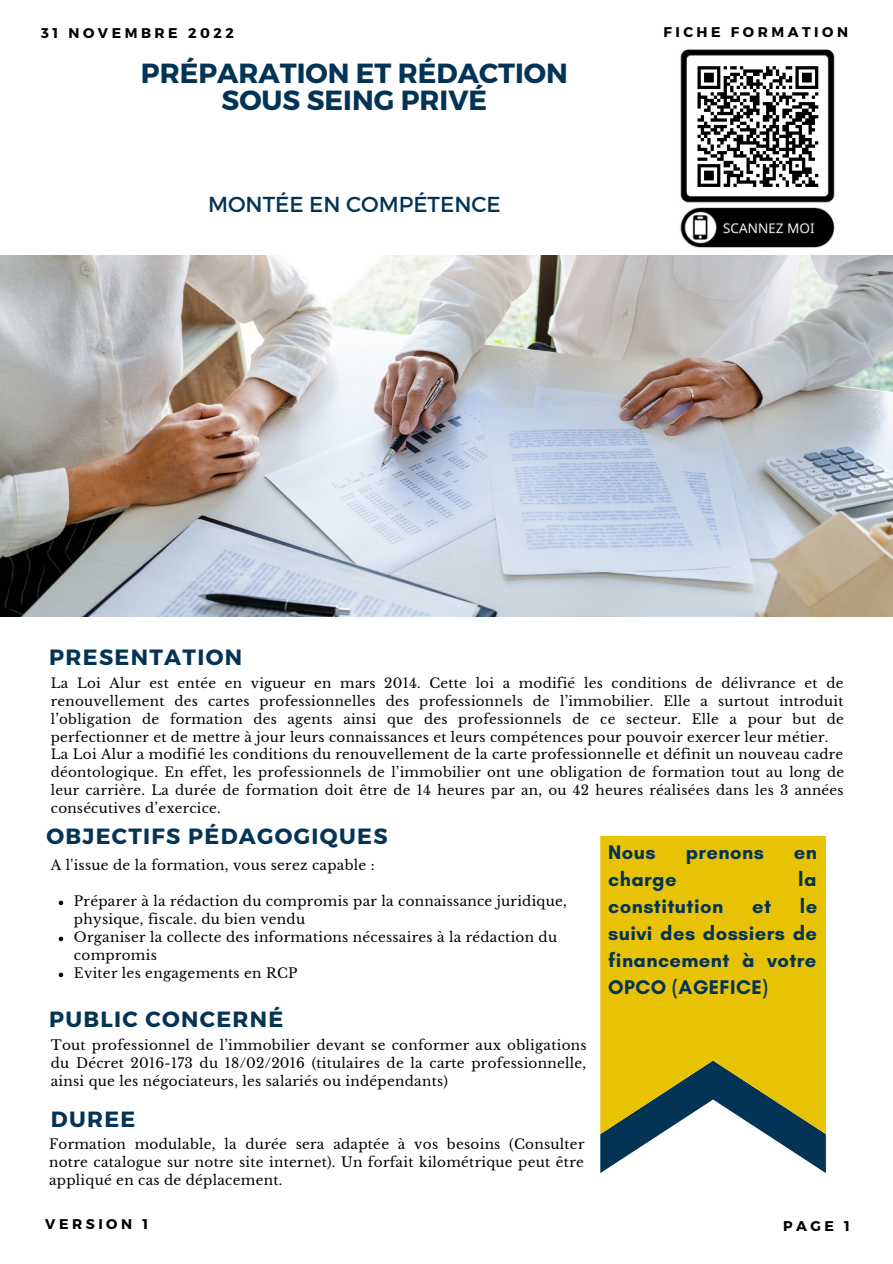
<style>
.page{position:relative;width:893px;height:1264px;background:#fff}
.page>*{position:absolute;margin:0;border:0;box-sizing:border-box;transform-origin:0 0}
.t1{font:700 27.6px/27px "Montserrat";color:#033456;text-align:center}
.t2{font:700 22.05px "Montserrat";letter-spacing:.06em;color:#033456}
.t3{font:21.6px "Montserrat";color:#033456}
.t4{font:700 20.1px/27px "Glacial Indifference";letter-spacing:.02em;color:#033456;text-align:justify}
.t5{font:700 14.1px "Montserrat";letter-spacing:.25em;color:#000}
.t6{font:13.65px/18px "Libre Baskerville";letter-spacing:.02em;color:#000;text-align:justify}
.t7{font:13.5px/17.9px "Libre Baskerville";letter-spacing:.02em;color:#000}
</style>
<div class="page">
<img style="left:680px;top:49px;width:155px;height:199px">
<svg style="left:600px;top:1134px;width:225px;height:38px"></svg>
<svg style="left:600px;top:836px;width:225px;height:298px;background:#d2b613"></svg>
<img style="left:0;top:255px;width:892px;height:361px">
<div style="left:691px;top:60px;width:133px;height:133px;background:#fff"></div>
<svg style="left:697px;top:66px;width:122px;height:121px"></svg>
<svg style="left:59px;top:900px;width:4px;height:5px"></svg>
<svg style="left:59px;top:936px;width:4px;height:5px"></svg>
<svg style="left:59px;top:972px;width:4px;height:5px"></svg>
<p class="t5" style="left:41px;top:24px;width:194px">31 NOVEMBRE 2022</p>
<p class="t5" style="left:663px;top:23px;width:186px">FICHE FORMATION</p>
<h1 class="t1" style="left:141px;top:58px;width:428px">PRÉPARATION ET RÉDACTION<br>SOUS SEING PRIVÉ</h1>
<h3 class="t3" style="left:208px;top:191px;width:294px">MONTÉE EN COMPÉTENCE</h3>
<h2 class="t2" style="left:49px;top:643px;width:194px">PRESENTATION</h2>
<p class="t7" style="left:51px;top:674px;width:794px">La Loi Alur est entée en vigueur en mars 2014. Cette loi a modifié les conditions de délivrance et de renouvellement des cartes professionnelles des professionnels de l’immobilier. Elle a surtout introduit l’obligation de formation des agents ainsi que des professionnels de ce secteur. Elle a pour but de perfectionner et de mettre à jour leurs connaissances et leurs compétences pour pouvoir exercer leur métier.<br>La Loi Alur a modifié les conditions du renouvellement de la carte professionnelle et définit un nouveau cadre déontologique. En effet, les professionnels de l’immobilier ont une obligation de formation tout au long de leur carrière. La durée de formation doit être de 14 heures par an, ou 42 heures réalisées dans les 3 années consécutives d’exercice.</p>
<h2 class="t2" style="left:46px;top:822px;width:342px">OBJECTIFS PÉDAGOGIQUES</h2>
<p class="t6" style="left:51px;top:856px;width:325px">A l'issue de la formation, vous serez capable :</p>
<p class="t6" style="left:74px;top:892px;width:494px;text-align:left">Préparer à la rédaction du compromis par la connaissance juridique, physique, fiscale. du bien vendu<br>Organiser la collecte des informations nécessaires à la rédaction du compromis<br>Eviter les engagements en RCP</p>
<h2 class="t2" style="left:49px;top:1005px;width:236px">PUBLIC CONCERNÉ</h2>
<p class="t6" style="left:51px;top:1035px;width:537px">Tout professionnel de l’immobilier devant se conformer aux obligations du Décret 2016-173 du 18/02/2016 (titulaires de la carte professionnelle, ainsi que les négociateurs, les salariés ou indépendants)</p>
<h2 class="t2" style="left:51px;top:1104px;width:86px">DUREE</h2>
<p class="t6" style="left:49px;top:1135px;width:536px">Formation modulable, la durée sera adaptée à vos besoins (Consulter notre catalogue sur notre site internet). Un forfait kilométrique peut être appliqué en cas de déplacement.</p>
<h3 class="t4" style="left:608px;top:838px;width:49px">Nous</h3>
<h3 class="t4" style="left:685px;top:838px;width:80px">prenons</h3>
<h3 class="t4" style="left:793px;top:838px;width:25px">en</h3>
<h3 class="t4" style="left:608px;top:865px;width:70px">charge</h3>
<h3 class="t4" style="left:798px;top:865px;width:20px">la</h3>
<h3 class="t4" style="left:608px;top:892px;width:116px">constitution</h3>
<h3 class="t4" style="left:752px;top:892px;width:20px">et</h3>
<h3 class="t4" style="left:608px;top:892px;width:210px;text-indent:192px">le suivi des dossiers de financement à votre OPCO (AGEFICE)</h3>
<p class="t5" style="left:45px;top:1214px;width:104px">VERSION 1</p>
<p class="t5" style="left:783px;top:1216px;width:68px">PAGE 1</p>
</div>
